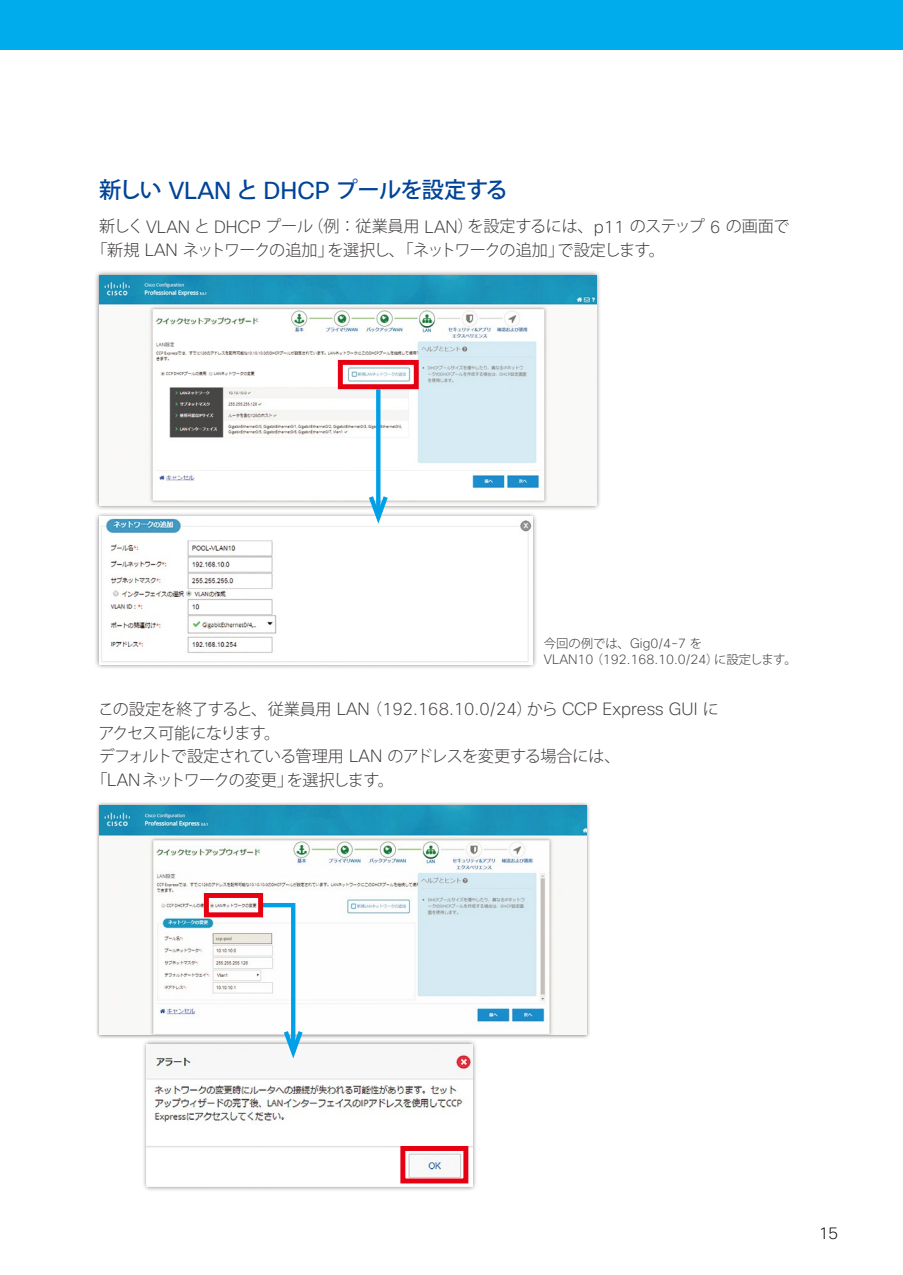
<style>
.page{position:relative;width:903px;height:1275px;background:#fff}
.page>*{position:absolute;margin:0;border:0;box-sizing:border-box;transform-origin:0 0}
.t1{font:500 22.4px "Koz Go Pro";letter-spacing:-.04em;color:#004498}
.t2{font:200 17.32px "Cisco Sans";color:#3e3a39}
.t3{font:200 16.45px "Cisco Sans";color:#000}
.t4{font:300 16.1px/23.6px "Koz Go Pro";letter-spacing:-.04em;color:#3e3a39}
.t5{font:300 16.1px "Koz Go Pro";letter-spacing:-.08em;color:#3e3a39}
.t6{font:200 13.3px "Cisco Sans";color:#3e3a39}
.t7{font:300 12.42px "Koz Go Pro";color:#3e3a39}
.s1{font-family:"Cisco Sans";font-weight:400;font-size:23.8px}
.s2{font-family:"Cisco Sans";font-weight:200;font-size:17.32px}
.s3{font-family:"Cisco Sans";font-weight:200;font-size:13.3px}
.s4{font-family:"Koz Go Pro";font-weight:300;font-size:12.42px}
.s5{font-family:"Koz Go Pro";font-weight:300;font-size:16.1px}
</style>
<div class="page">
<div style="left:95px;top:802px;width:496px;height:237px;background:#000;opacity:.5"></div>
<img style="left:99px;top:806px;width:487px;height:229px">
<div style="left:94px;top:511px;width:443px;height:159px;background:#000;opacity:.5"></div>
<img style="left:99px;top:517px;width:433px;height:148px">
<div style="left:141px;top:1039px;width:337px;height:152px;background:#000;opacity:.5"></div>
<img style="left:147px;top:1044px;width:325px;height:142px">
<div style="left:400px;top:1146px;width:68px;height:37px;border:5px solid #e60012"></div>
<div style="left:94px;top:270px;width:507px;height:241px;background:#000;opacity:.5"></div>
<img style="left:99px;top:275px;width:497px;height:231px">
<div style="left:338px;top:360px;width:81px;height:29px;border:5px solid #e60012"></div>
<svg style="left:376px;top:389px;width:4px;height:102px"></svg>
<svg style="left:365px;top:491px;width:26px;height:39px"></svg>
<svg style="left:257px;top:901px;width:49px;height:164px"></svg>
<div style="left:204px;top:893px;width:59px;height:24px;border:5px solid #e60012"></div>
<div style="left:0;top:0;width:903px;height:50px;background:#00aceb"></div>
<h1 class="t1" style="left:99px;top:176px;width:410px">新しい <span class="s1">VLAN</span> と <span class="s1">DHCP</span> プールを設定する</h1>
<p class="t4" style="left:91px;top:215px;width:700px;text-indent:8px">新しく <span class="s2">VLAN</span> と <span class="s2">DHCP</span> プール（例：従業員用 <span class="s2">LAN</span>）を設定するには、<span class="s2">p11</span> のステップ <span class="s2">6</span> の画面で「新規 <span class="s2">LAN</span> ネットワークの追加」を選択し、「ネットワークの追加」で設定します。</p>
<p class="t7" style="left:544px;top:635px;width:160px">今回の例では、<span class="s3">Gig0/4-7</span> を</p>
<p class="t6" style="left:544px;top:651px;width:254px">VLAN10<span class="s4">（</span>192.168.10.0/24<span class="s4">）に設定します。</span></p>
<p class="t2" style="left:98px;top:698px;width:622px"><span class="s5">この設定を終了すると、従業員用</span> LAN<span class="s5">（</span>192.168.10.0/24<span class="s5">）から</span> CCP Express GUI <span class="s5">に</span></p>
<p class="t4" style="left:99px;top:721px;width:183px">アクセス可能になります。</p>
<p class="t4" style="left:99px;top:745px;width:523px">デフォルトで設定されている管理用 <span class="s2">LAN</span> のアドレスを変更する場合には、</p>
<p class="t5" style="left:91px;top:769px;width:304px">「<span class="s2">LAN</span> ネットワークの変更」を選択します。</p>
<p class="t3" style="left:819px;top:1222px;width:21px">15</p>
</div>
